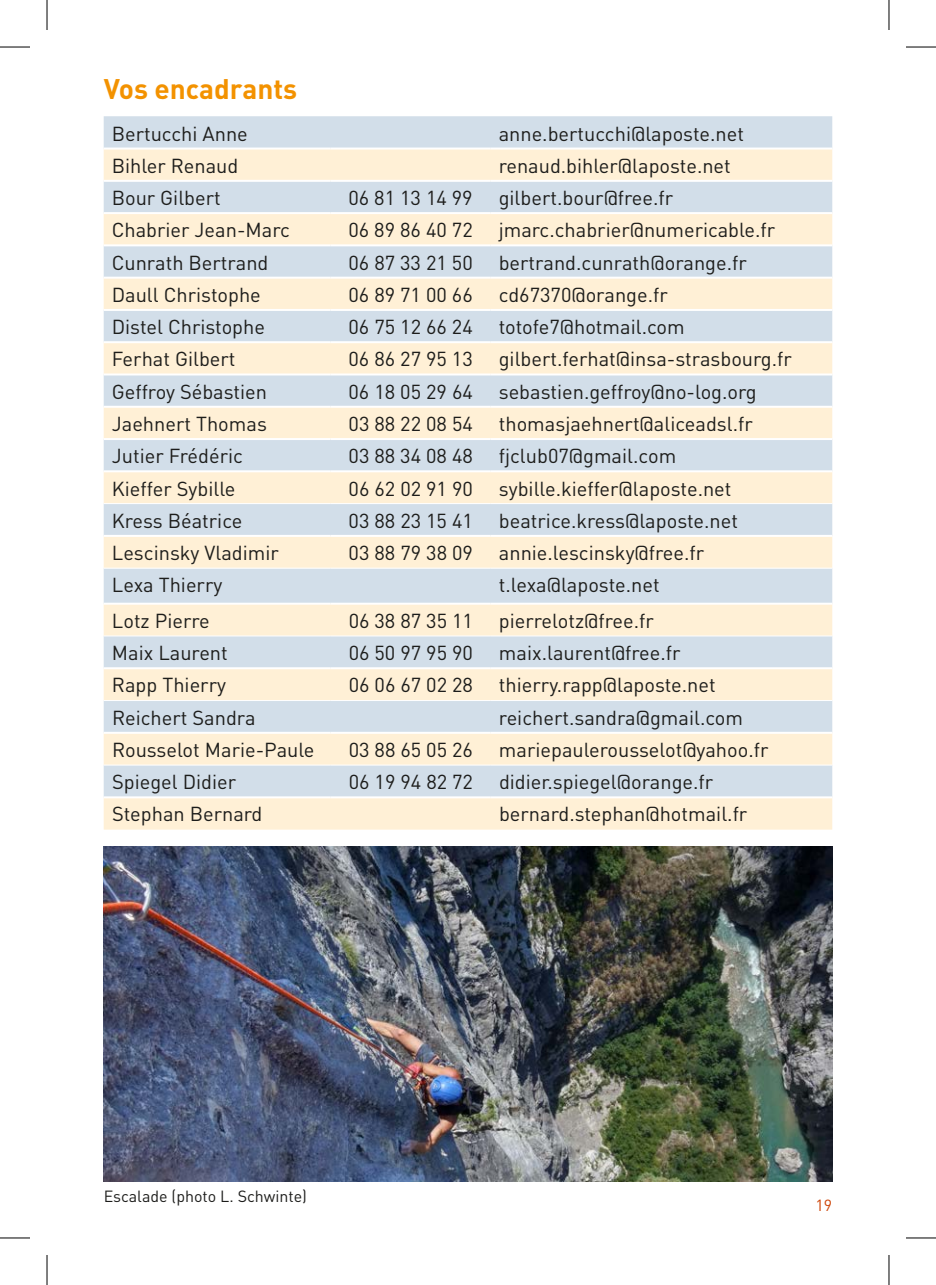
<style>
.page{position:relative;width:936px;height:1285px;background:#fff}
.page>*{position:absolute;margin:0;border:0;box-sizing:border-box;transform-origin:0 0}
.t1{font:700 28px "DIN";color:#f39200}
.t2{font:20px "DIN";color:#1d1d1b}
.t3{font:16px "DIN";color:#1d1d1b}
.t4{font:16px "DIN";color:#ce470b}
</style>
<div class="page">
<div style="left:104px;top:116px;width:728px;height:31px;background:#d2dee9"></div>
<svg style="left:104px;top:149px;width:728px;height:680px;background:#e9e7df"></svg>
<hr style="left:104px;top:180px;width:226px;height:2px;background:#fff">
<hr style="left:330px;top:180px;width:161px;height:2px;background:#fff">
<hr style="left:491px;top:180px;width:341px;height:2px;background:#fff">
<hr style="left:104px;top:212px;width:226px;height:2px;background:#fff">
<hr style="left:330px;top:212px;width:161px;height:2px;background:#fff">
<hr style="left:491px;top:212px;width:341px;height:2px;background:#fff">
<hr style="left:104px;top:244px;width:226px;height:2px;background:#fff">
<hr style="left:330px;top:244px;width:161px;height:2px;background:#fff">
<hr style="left:491px;top:244px;width:341px;height:2px;background:#fff">
<hr style="left:104px;top:277px;width:226px;height:2px;background:#fff">
<hr style="left:330px;top:277px;width:161px;height:2px;background:#fff">
<hr style="left:491px;top:277px;width:341px;height:2px;background:#fff">
<hr style="left:104px;top:309px;width:226px;height:2px;background:#fff">
<hr style="left:330px;top:309px;width:161px;height:2px;background:#fff">
<hr style="left:491px;top:309px;width:341px;height:2px;background:#fff">
<hr style="left:104px;top:341px;width:226px;height:2px;background:#fff">
<hr style="left:330px;top:341px;width:161px;height:2px;background:#fff">
<hr style="left:491px;top:341px;width:341px;height:2px;background:#fff">
<hr style="left:104px;top:373px;width:226px;height:2px;background:#fff">
<hr style="left:330px;top:373px;width:161px;height:2px;background:#fff">
<hr style="left:491px;top:373px;width:341px;height:2px;background:#fff">
<hr style="left:104px;top:406px;width:226px;height:2px;background:#fff">
<hr style="left:330px;top:406px;width:161px;height:2px;background:#fff">
<hr style="left:491px;top:406px;width:341px;height:2px;background:#fff">
<hr style="left:104px;top:438px;width:226px;height:2px;background:#fff">
<hr style="left:330px;top:438px;width:161px;height:2px;background:#fff">
<hr style="left:491px;top:438px;width:341px;height:2px;background:#fff">
<hr style="left:104px;top:470px;width:226px;height:2px;background:#fff">
<hr style="left:330px;top:470px;width:161px;height:2px;background:#fff">
<hr style="left:491px;top:470px;width:341px;height:2px;background:#fff">
<hr style="left:104px;top:535px;width:226px;height:2px;background:#fff">
<hr style="left:330px;top:535px;width:161px;height:2px;background:#fff">
<hr style="left:491px;top:535px;width:341px;height:2px;background:#fff">
<hr style="left:104px;top:602px;width:226px;height:2px;background:#fff">
<hr style="left:330px;top:602px;width:161px;height:2px;background:#fff">
<hr style="left:491px;top:602px;width:341px;height:2px;background:#fff">
<hr style="left:104px;top:667px;width:226px;height:2px;background:#fff">
<hr style="left:330px;top:667px;width:161px;height:2px;background:#fff">
<hr style="left:491px;top:667px;width:341px;height:2px;background:#fff">
<hr style="left:104px;top:732px;width:226px;height:2px;background:#fff">
<hr style="left:330px;top:732px;width:161px;height:2px;background:#fff">
<hr style="left:491px;top:732px;width:341px;height:2px;background:#fff">
<hr style="left:104px;top:796px;width:226px;height:2px;background:#fff">
<hr style="left:330px;top:796px;width:161px;height:2px;background:#fff">
<hr style="left:491px;top:796px;width:341px;height:2px;background:#fff">
<hr style="left:104px;top:503px;width:226px;height:1px;background:#fff">
<hr style="left:330px;top:503px;width:161px;height:1px;background:#fff">
<hr style="left:491px;top:503px;width:341px;height:1px;background:#fff">
<hr style="left:104px;top:568px;width:226px;height:1px;background:#fff">
<hr style="left:330px;top:568px;width:161px;height:1px;background:#fff">
<hr style="left:491px;top:568px;width:341px;height:1px;background:#fff">
<hr style="left:104px;top:635px;width:226px;height:1px;background:#fff">
<hr style="left:330px;top:635px;width:161px;height:1px;background:#fff">
<hr style="left:491px;top:635px;width:341px;height:1px;background:#fff">
<hr style="left:104px;top:700px;width:226px;height:1px;background:#fff">
<hr style="left:330px;top:700px;width:161px;height:1px;background:#fff">
<hr style="left:491px;top:700px;width:341px;height:1px;background:#fff">
<hr style="left:104px;top:764px;width:226px;height:1px;background:#fff">
<hr style="left:330px;top:764px;width:161px;height:1px;background:#fff">
<hr style="left:491px;top:764px;width:341px;height:1px;background:#fff">
<img style="left:104px;top:846px;width:728px;height:335px">
<hr style="left:0;top:47px;width:30px;height:1px;background:#000">
<hr style="left:906px;top:47px;width:30px;height:1px;background:#000">
<hr style="left:0;top:1237px;width:30px;height:1px;background:#000">
<hr style="left:906px;top:1237px;width:30px;height:1px;background:#000">
<hr style="left:47px;top:0;width:1px;height:30px;background:#000">
<hr style="left:47px;top:1255px;width:1px;height:30px;background:#000">
<hr style="left:889px;top:0;width:1px;height:30px;background:#000">
<hr style="left:889px;top:1255px;width:1px;height:30px;background:#000">
<h1 class="t1" style="left:104px;top:70px;width:195px">Vos encadrants</h1>
<p class="t2" style="left:112px;top:121px;width:138px">Bertucchi Anne</p>
<p class="t2" style="left:499px;top:121px;width:247px">anne.bertucchi@laposte.net</p>
<p class="t2" style="left:112px;top:153px;width:128px">Bihler Renaud</p>
<p class="t2" style="left:499px;top:153px;width:234px">renaud.bihler@laposte.net</p>
<p class="t2" style="left:112px;top:185px;width:111px">Bour Gilbert</p>
<p class="t2" style="left:348px;top:185px;width:126px">06 81 13 14 99</p>
<p class="t2" style="left:499px;top:185px;width:176px">gilbert.bour@free.fr</p>
<p class="t2" style="left:112px;top:218px;width:180px">Chabrier Jean-Marc</p>
<p class="t2" style="left:348px;top:218px;width:126px">06 89 86 40 72</p>
<p class="t2" style="left:499px;top:218px;width:278px">jmarc.chabrier@numericable.fr</p>
<p class="t2" style="left:112px;top:250px;width:158px">Cunrath Bertrand</p>
<p class="t2" style="left:348px;top:250px;width:126px">06 87 33 21 50</p>
<p class="t2" style="left:499px;top:250px;width:250px">bertrand.cunrath@orange.fr</p>
<p class="t2" style="left:112px;top:282px;width:151px">Daull Christophe</p>
<p class="t2" style="left:348px;top:282px;width:126px">06 89 71 00 66</p>
<p class="t2" style="left:499px;top:282px;width:171px">cd67370@orange.fr</p>
<p class="t2" style="left:112px;top:314px;width:155px">Distel Christophe</p>
<p class="t2" style="left:348px;top:314px;width:126px">06 75 12 66 24</p>
<p class="t2" style="left:499px;top:314px;width:188px">totofe7@hotmail.com</p>
<p class="t2" style="left:112px;top:347px;width:125px">Ferhat Gilbert</p>
<p class="t2" style="left:349px;top:347px;width:126px">06 86 27 95 13</p>
<p class="t2" style="left:499px;top:347px;width:295px">gilbert.ferhat@insa-strasbourg.fr</p>
<p class="t2" style="left:112px;top:379px;width:157px">Geffroy Sébastien</p>
<p class="t2" style="left:349px;top:379px;width:126px">06 18 05 29 64</p>
<p class="t2" style="left:499px;top:379px;width:259px">sebastien.geffroy@no-log.org</p>
<p class="t2" style="left:112px;top:411px;width:157px">Jaehnert Thomas</p>
<p class="t2" style="left:349px;top:411px;width:126px">03 88 22 08 54</p>
<p class="t2" style="left:499px;top:411px;width:256px">thomasjaehnert@aliceadsl.fr</p>
<p class="t2" style="left:112px;top:443px;width:133px">Jutier Frédéric</p>
<p class="t2" style="left:349px;top:443px;width:126px">03 88 34 08 48</p>
<p class="t2" style="left:499px;top:443px;width:179px">fjclub07@gmail.com</p>
<p class="t2" style="left:112px;top:476px;width:125px">Kieffer Sybille</p>
<p class="t2" style="left:349px;top:476px;width:126px">06 62 02 91 90</p>
<p class="t2" style="left:499px;top:476px;width:234px">sybille.kieffer@laposte.net</p>
<p class="t2" style="left:112px;top:508px;width:132px">Kress Béatrice</p>
<p class="t2" style="left:349px;top:508px;width:126px">03 88 23 15 41</p>
<p class="t2" style="left:499px;top:508px;width:241px">beatrice.kress@laposte.net</p>
<p class="t2" style="left:112px;top:540px;width:169px">Lescinsky Vladimir</p>
<p class="t2" style="left:349px;top:540px;width:126px">03 88 79 38 09</p>
<p class="t2" style="left:499px;top:540px;width:207px">annie.lescinsky@free.fr</p>
<p class="t2" style="left:112px;top:572px;width:112px">Lexa Thierry</p>
<p class="t2" style="left:499px;top:572px;width:162px">t.lexa@laposte.net</p>
<p class="t2" style="left:112px;top:608px;width:99px">Lotz Pierre</p>
<p class="t2" style="left:349px;top:608px;width:126px">06 38 87 35 11</p>
<p class="t2" style="left:499px;top:608px;width:156px">pierrelotz@free.fr</p>
<p class="t2" style="left:112px;top:640px;width:117px">Maix Laurent</p>
<p class="t2" style="left:349px;top:640px;width:126px">06 50 97 95 90</p>
<p class="t2" style="left:499px;top:640px;width:183px">maix.laurent@free.fr</p>
<p class="t2" style="left:112px;top:672px;width:116px">Rapp Thierry</p>
<p class="t2" style="left:349px;top:672px;width:126px">06 06 67 02 28</p>
<p class="t2" style="left:499px;top:672px;width:218px">thierry.rapp@laposte.net</p>
<p class="t2" style="left:112px;top:705px;width:145px">Reichert Sandra</p>
<p class="t2" style="left:499px;top:705px;width:246px">reichert.sandra@gmail.com</p>
<p class="t2" style="left:112px;top:737px;width:204px">Rousselot Marie-Paule</p>
<p class="t2" style="left:349px;top:737px;width:126px">03 88 65 05 26</p>
<p class="t2" style="left:499px;top:737px;width:271px">mariepaulerousselot@yahoo.fr</p>
<p class="t2" style="left:112px;top:769px;width:126px">Spiegel Didier</p>
<p class="t2" style="left:349px;top:769px;width:126px">06 19 94 82 72</p>
<p class="t2" style="left:499px;top:769px;width:216px">didier.spiegel@orange.fr</p>
<p class="t2" style="left:112px;top:802px;width:152px">Stephan Bernard</p>
<p class="t2" style="left:499px;top:802px;width:250px">bernard.stephan@hotmail.fr</p>
<p class="t3" style="left:104px;top:1186px;width:205px">Escalade (photo L. Schwinte)</p>
<p class="t4" style="left:816px;top:1195px;width:18px">19</p>
</div>
